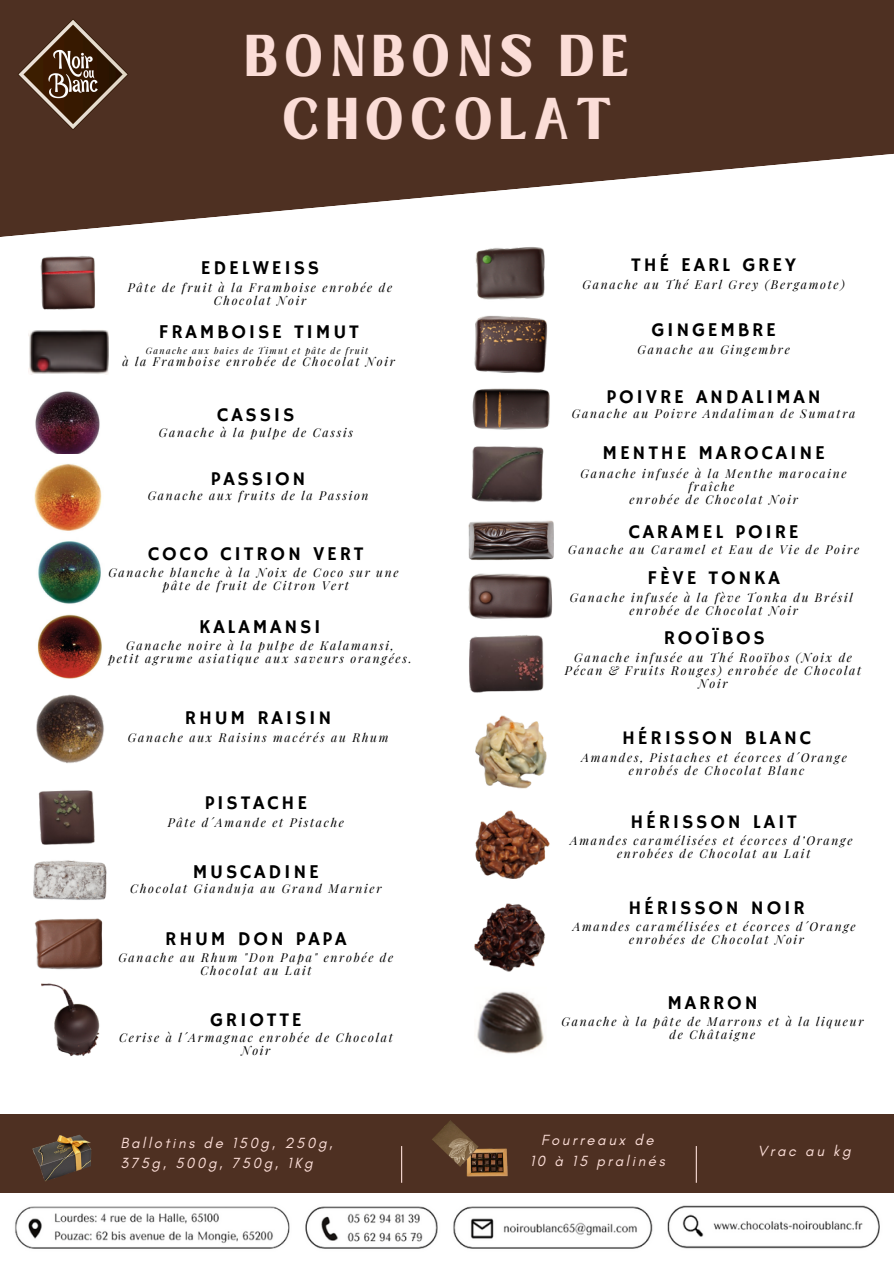
<style>
.page{position:relative;width:894px;height:1264px;background:#fff}
.page>*{position:absolute;margin:0;border:0;box-sizing:border-box;transform-origin:0 0}
.t1{font:900 45.15px/63px "Loubag";letter-spacing:.17em;color:#fbddd7;text-align:center}
.t2{font:19.5px "Hammersmith One";letter-spacing:.145em;color:#000}
.t3{font:italic 15px/20.2px "Glacial Indifference";letter-spacing:.17em;color:#fbddd7}
.t4{font:italic 12px/13px "Playfair Display";letter-spacing:.145em;color:#000;text-align:center}
.t5{font:italic 9px "Playfair Display";letter-spacing:.145em;color:#000}
</style>
<div class="page">
<div style="left:0;top:1113px;width:893px;height:150px;background:#4e3022"></div>
<img style="left:0;top:1193px;width:893px;height:70px">
<img style="left:32px;top:1135px;width:60px;height:47px">
<img style="left:432px;top:1120px;width:76px;height:56px">
<hr style="left:401px;top:1145px;width:1px;height:37px;background:#fbddd7">
<hr style="left:695px;top:1145px;width:1px;height:37px;background:#fbddd7">
<img style="left:28px;top:330px;width:80px;height:45px">
<img style="left:33px;top:860px;width:74px;height:40px">
<img style="left:34px;top:918px;width:69px;height:52px">
<img style="left:41px;top:983px;width:59px;height:73px">
<img style="left:477px;top:991px;width:67px;height:63px">
<img style="left:474px;top:315px;width:74px;height:58px">
<img style="left:472px;top:388px;width:78px;height:42px">
<img style="left:468px;top:520px;width:86px;height:40px">
<img style="left:468px;top:573px;width:85px;height:46px">
<img style="left:475px;top:715px;width:72px;height:74px">
<img style="left:475px;top:810px;width:75px;height:69px">
<img style="left:474px;top:903px;width:71px;height:69px">
<img style="left:35px;top:391px;width:65px;height:63px">
<img style="left:34px;top:464px;width:68px;height:67px">
<img style="left:37px;top:541px;width:65px;height:138px">
<img style="left:471px;top:446px;width:73px;height:57px">
<svg style="left:0;top:0;width:893px;height:237px;fill:#4e3022"></svg>
<img style="left:15px;top:12px;width:115px;height:124px">
<img style="left:40px;top:256px;width:55px;height:54px">
<img style="left:475px;top:247px;width:70px;height:53px">
<img style="left:469px;top:635px;width:75px;height:58px">
<img style="left:38px;top:790px;width:57px;height:55px">
<img style="left:36px;top:694px;width:68px;height:70px">
<p class="t1" style="left:245px;top:25px;width:385px">BONBONS DE<br>CHOCOLAT</p>
<p class="t2" style="left:201px;top:256px;width:120px">EDELWEISS</p>
<p class="t4" style="left:128px;top:280px;width:266px">Pâte de fruit à la Framboise enrobée de<br>Chocolat Noir</p>
<h4 class="t2" style="left:159px;top:321px;width:201px">FRAMBOISE TIMUT</h4>
<p class="t5" style="left:146px;top:344px;width:224px">Ganache aux baies de Timut et pâte de fruit</p>
<h2 class="t4" style="left:122px;top:355px;width:274px">à la Framboise enrobée de Chocolat Noir</h2>
<p class="t2" style="left:217px;top:404px;width:79px">CASSIS</p>
<h4 class="t4" style="left:159px;top:425px;width:195px">Ganache à la pulpe de Cassis</h4>
<h2 class="t2" style="left:211px;top:467px;width:96px">PASSION</h2>
<p class="t4" style="left:148px;top:489px;width:222px">Ganache aux fruits de la Passion</p>
<p class="t2" style="left:148px;top:542px;width:217px">COCO CITRON VERT</p>
<h4 class="t4" style="left:108px;top:565px;width:291px">Ganache blanche à la Noix de Coco sur une pâte de fruit de Citron Vert</h4>
<p class="t2" style="left:199px;top:615px;width:123px">KALAMANSI</p>
<h4 class="t4" style="left:108px;top:638px;width:304px">Ganache noire à la pulpe de Kalamansi,<br>petit agrume asiatique aux saveurs orangées.</h4>
<h4 class="t2" style="left:185px;top:706px;width:148px">RHUM RAISIN</h4>
<h2 class="t4" style="left:128px;top:730px;width:262px">Ganache aux Raisins macérés au Rhum</h2>
<h4 class="t2" style="left:205px;top:791px;width:104px">PISTACHE</h4>
<h2 class="t4" style="left:168px;top:815px;width:178px">Pâte d´Amande et Pistache</h2>
<h2 class="t2" style="left:193px;top:860px;width:128px">MUSCADINE</h2>
<p class="t4" style="left:130px;top:881px;width:253px">Chocolat Gianduja au Grand Marnier</p>
<p class="t2" style="left:165px;top:927px;width:183px">RHUM DON PAPA</p>
<h4 class="t4" style="left:118px;top:950px;width:276px">Ganache au Rhum "Don Papa" enrobée de<br>Chocolat au Lait</h4>
<h4 class="t2" style="left:631px;top:253px;width:167px">THÉ EARL GREY</h4>
<h2 class="t4" style="left:582px;top:277px;width:263px">Ganache au Thé Earl Grey (Bergamote)</h2>
<p class="t2" style="left:651px;top:319px;width:126px">GINGEMBRE</p>
<h4 class="t4" style="left:637px;top:343px;width:154px">Ganache au Gingembre</h4>
<h4 class="t2" style="left:606px;top:385px;width:215px">POIVRE ANDALIMAN</h4>
<h2 class="t4" style="left:571px;top:407px;width:285px">Ganache au Poivre Andaliman de Sumatra</h2>
<h2 class="t2" style="left:602px;top:441px;width:224px">MENTHE MAROCAINE</h2>
<p class="t4" style="left:580px;top:466px;width:267px">Ganache infusée à la Menthe marocaine fraîche<br>enrobée de Chocolat Noir</p>
<h2 class="t2" style="left:628px;top:521px;width:171px">CARAMEL POIRE</h2>
<p class="t4" style="left:568px;top:542px;width:292px">Ganache au Caramel et Eau de Vie de Poire</p>
<h2 class="t2" style="left:647px;top:566px;width:134px">FÈVE TONKA</h2>
<p class="t4" style="left:569px;top:590px;width:285px">Ganache infusée à la fève Tonka du Brésil enrobée de Chocolat Noir</p>
<p class="t2" style="left:663px;top:626px;width:103px">ROOÏBOS</p>
<h4 class="t4" style="left:564px;top:650px;width:298px">Ganache infusée au Thé Rooïbos (Noix de<br>Pécan &amp; Fruits Rouges) enrobée de Chocolat<br>Noir</h4>
<h4 class="t2" style="left:622px;top:726px;width:190px">HÉRISSON BLANC</h4>
<h2 class="t4" style="left:581px;top:750px;width:267px">Amandes, Pistaches et écorces d´Orange enrobés de Chocolat Blanc</h2>
<h1 class="t2" style="left:630px;top:810px;width:168px">HÉRISSON LAIT</h1>
<p class="t4" style="left:570px;top:833px;width:284px">Amandes caramélisées et écorces d’Orange enrobées de Chocolat au Lait</p>
<h2 class="t2" style="left:628px;top:896px;width:178px">HÉRISSON NOIR</h2>
<p class="t4" style="left:572px;top:920px;width:284px">Amandes caramélisées et écorces d´Orange enrobées de Chocolat Noir</p>
<h2 class="t2" style="left:667px;top:991px;width:92px">MARRON</h2>
<h4 class="t2" style="left:210px;top:1008px;width:93px">GRIOTTE</h4>
<p class="t4" style="left:561px;top:1014px;width:303px">Ganache à la pâte de Marrons et à la liqueur de Châtaigne</p>
<h2 class="t4" style="left:119px;top:1030px;width:275px">Cerise à l´Armagnac enrobée de Chocolat<br>Noir</h2>
<h4 class="t3" style="left:120px;top:1132px;width:214px">Ballotins de 150g, 250g,<br>375g, 500g, 750g, 1Kg</h4>
<p class="t3" style="left:530px;top:1129px;width:136px;text-align:center">Fourreaux de<br>10 à 15 pralinés</p>
<h2 class="t3" style="left:757px;top:1140px;width:94px">Vrac au kg</h2>
</div>
